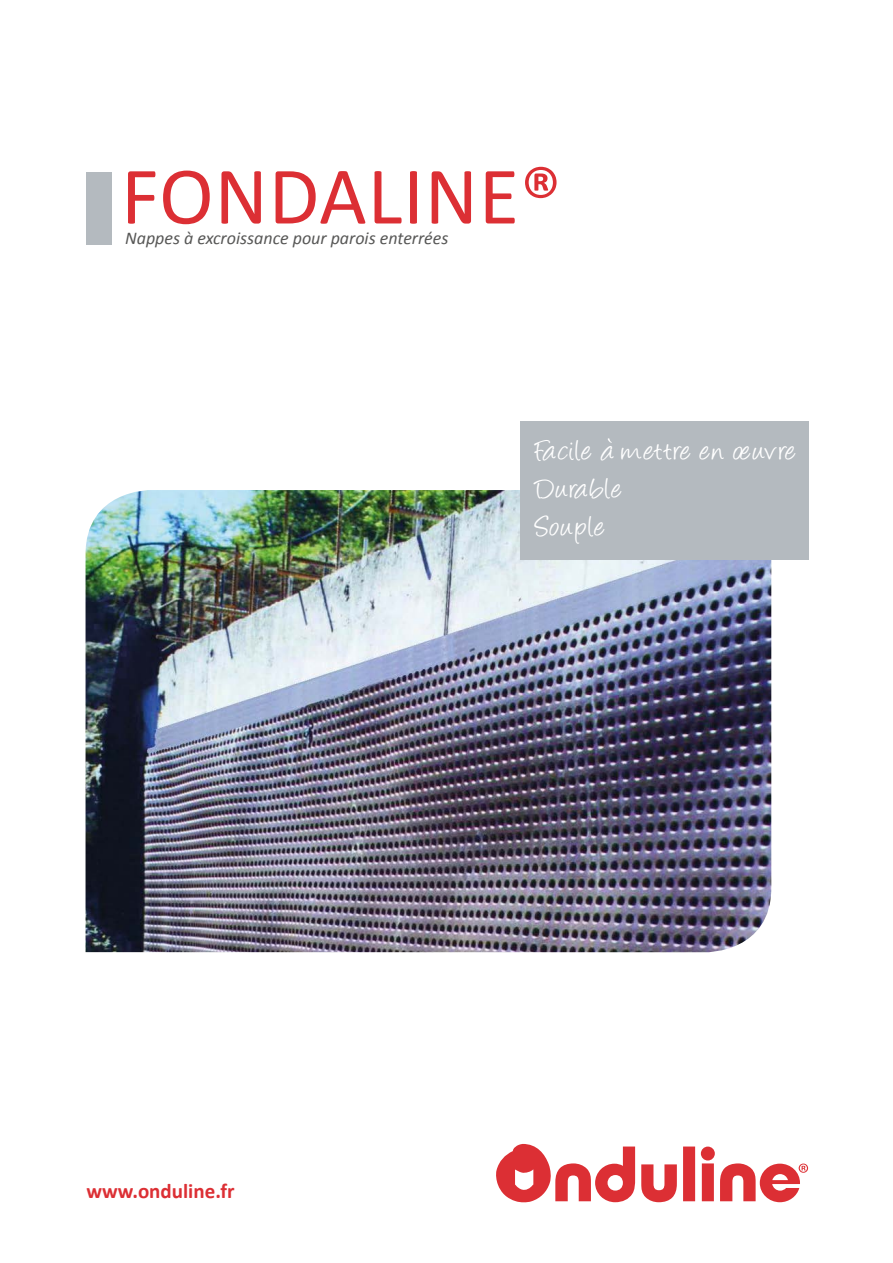
<style>
.page{position:relative;width:893px;height:1263px;background:#fff}
.page>*{position:absolute;margin:0;border:0;box-sizing:border-box;transform-origin:0 0}
.t1{font:82.5px "Calibri";letter-spacing:.01em;color:#dc2f34}
.t2{font:33px/38.2px "Angelina";letter-spacing:.03em;color:#fff}
.t3{font:700 21px "Calibri";color:#dc2f34}
.t4{font:italic 18px "Calibri";color:#575756}
</style>
<div class="page">
<div style="left:86px;top:172px;width:26px;height:72px;background:#b4babf"></div>
<img style="left:86px;top:490px;width:685px;height:462px">
<div style="left:520px;top:422px;width:288px;height:138px;background:#b4babf"></div>
<svg style="left:496px;top:1144px;width:312px;height:59px"></svg>
<h1 class="t1" style="left:121px;top:144px;width:442px">FONDALINE®</h1>
<p class="t4" style="left:125px;top:225px;width:325px">Nappes à excroissance pour parois enterrées</p>
<p class="t3" style="left:86px;top:1177px;width:150px">www.onduline.fr</p>
<h2 class="t2" style="left:535px;top:434px;width:262px">Facile a mettre en oeuvre<br>Durable<br>Souple</h2>
</div>
